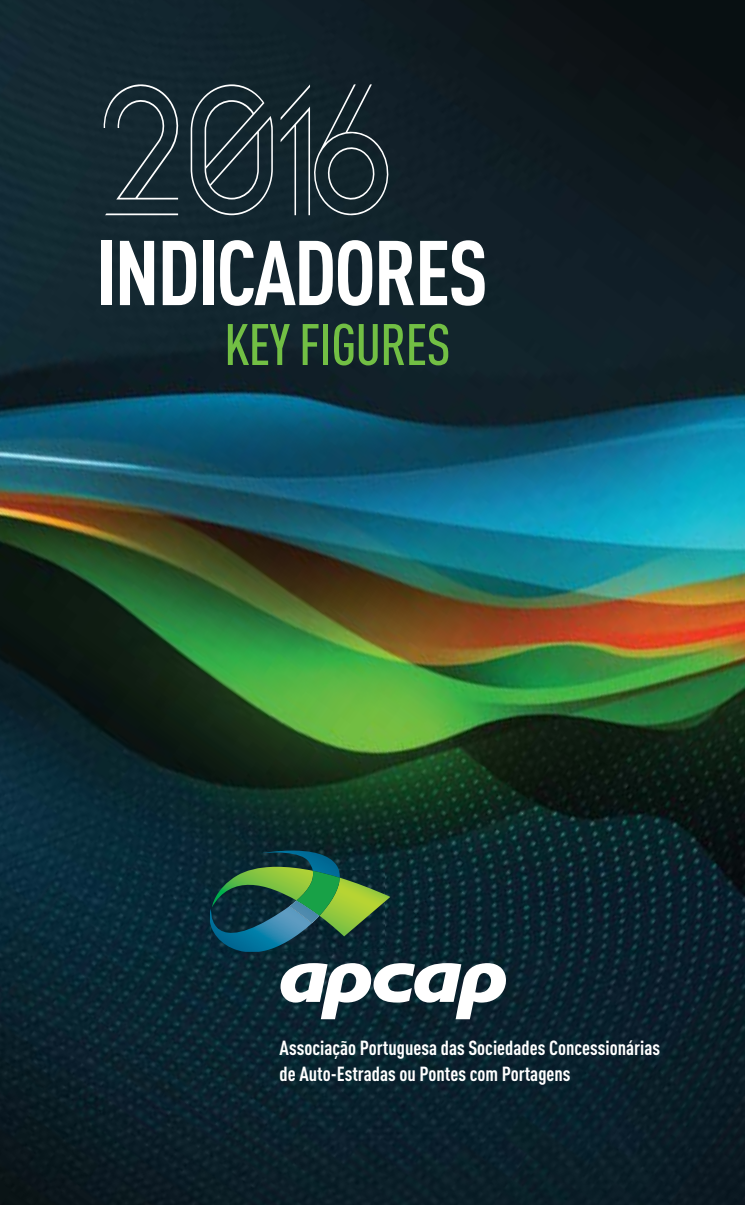
<style>
.page{position:relative;width:745px;height:1205px;background:#fff}
.page>*{position:absolute;margin:0;border:0;box-sizing:border-box;transform-origin:0 0}
.t1{font:174.5px "Arenq";color:#fff;scale:.89 1}
.t2{font:700 90.25px "DIN Cond";letter-spacing:-.025em;color:#fff}
.t3{font:500 57.5px "DIN Cond";letter-spacing:-.015em;color:#72bf44}
.t4{font:700 20.25px/26.2px "DIN Cond";color:#fff}
</style>
<div class="page">
<img style="left:0;top:0;width:744px;height:1205px">
<svg style="left:207px;top:850px;width:183px;height:105px;background:#295b48"></svg>
<svg style="left:280px;top:963px;width:225px;height:56px"></svg>
<h1 class="t1" style="left:96px;top:53px;width:339px">2016</h1>
<h2 class="t2" style="left:96px;top:218px;width:393px">INDICADORES</h2>
<h3 class="t3" style="left:224px;top:310px;width:228px">KEY FIGURES</h3>
<p class="t4" style="left:279px;top:1034px;width:382px">Associação Portuguesa das Sociedades Concessionárias de Auto-Estradas ou Pontes com Portagens</p>
</div>
